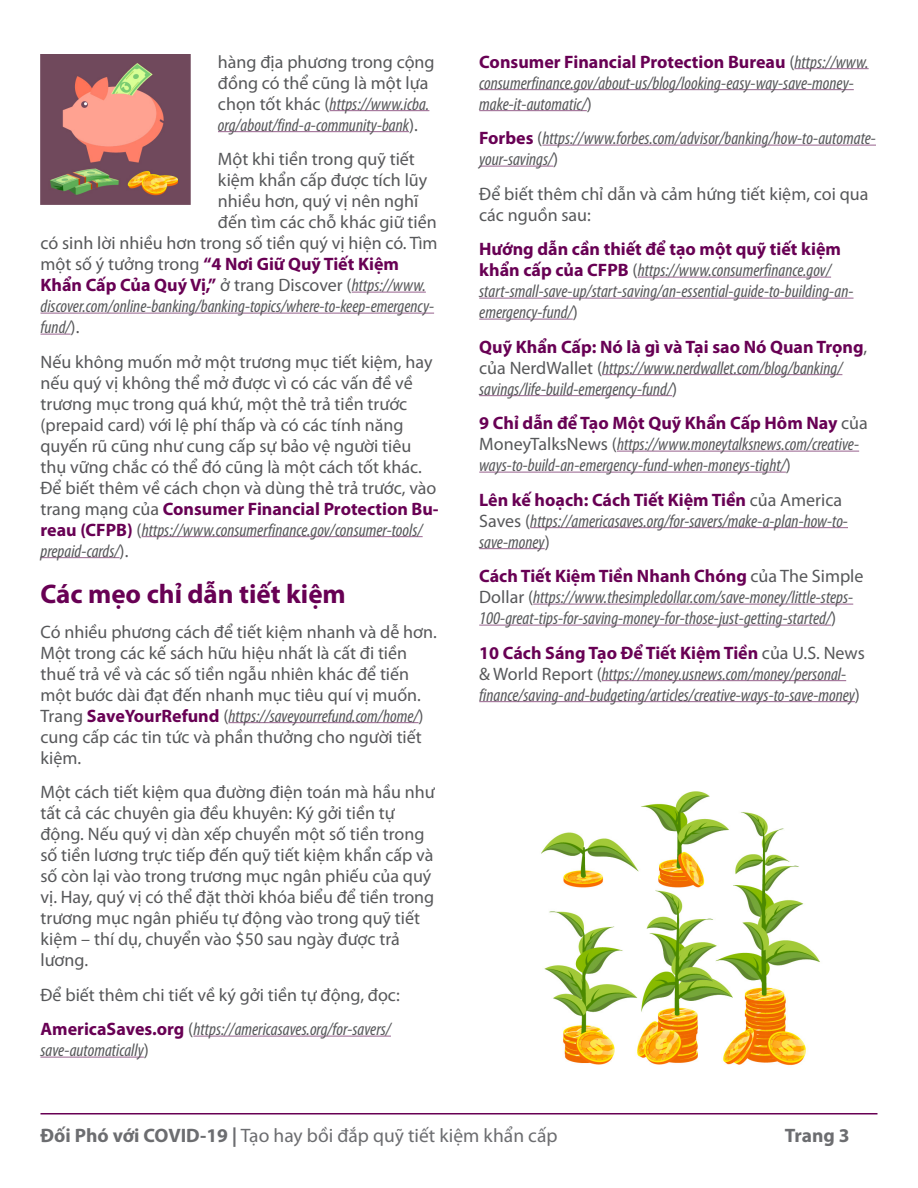
<style>
.page{position:relative;width:918px;height:1188px;background:#fff}
.page>*{position:absolute;margin:0;border:0;box-sizing:border-box;transform-origin:0 0}
.Subheads{font:700 27px "Myriad Pro";color:#680054}
.t1{font:19.5px "Myriad Pro";color:#6c6d70}
.t2{font:700 19.5px "Myriad Pro";letter-spacing:-.005em;color:#6c6d70}
.Text{font:18px/21px "Myriad Pro";color:#57585a}
.Text-2{font:italic condensed 18px/21px "Myriad Pro";color:#57585a}
.Text-3{font:700 18px "Myriad Pro";color:#680054}
.s1{font-style:italic;font-stretch:condensed}
.s2{font-weight:400;color:#57585a}
.s3{font-weight:400;font-style:italic;font-stretch:condensed;color:#57585a}
.s4{font-style:normal;font-stretch:normal}
.s5{font-weight:700;color:#680054}
.s6{font-weight:700;font-style:normal;font-stretch:normal;color:#680054}
.s7{font-weight:700}
</style>
<div class="page">
<hr style="left:40px;top:1113px;width:838px;height:1px;background:#680054">
<hr style="left:330px;top:110px;width:99px;height:1px;background:#a3739a">
<hr style="left:218px;top:131px;width:191px;height:1px;background:#a3739a">
<hr style="left:352px;top:292px;width:74px;height:1px;background:#a3739a">
<hr style="left:40px;top:313px;width:394px;height:1px;background:#a3739a">
<hr style="left:40px;top:334px;width:31px;height:1px;background:#a3739a">
<hr style="left:142px;top:536px;width:281px;height:1px;background:#a3739a">
<hr style="left:40px;top:557px;width:80px;height:1px;background:#a3739a">
<hr style="left:229px;top:722px;width:190px;height:1px;background:#a3739a">
<hr style="left:193px;top:1036px;width:198px;height:1px;background:#a3739a">
<hr style="left:40px;top:1057px;width:104px;height:1px;background:#a3739a">
<hr style="left:795px;top:68px;width:74px;height:1px;background:#a3739a">
<hr style="left:479px;top:89px;width:375px;height:1px;background:#a3739a">
<hr style="left:479px;top:110px;width:108px;height:1px;background:#a3739a">
<hr style="left:542px;top:145px;width:334px;height:1px;background:#a3739a">
<hr style="left:479px;top:166px;width:74px;height:1px;background:#a3739a">
<hr style="left:638px;top:277px;width:193px;height:1px;background:#a3739a">
<hr style="left:479px;top:298px;width:375px;height:1px;background:#a3739a">
<hr style="left:479px;top:319px;width:94px;height:1px;background:#a3739a">
<hr style="left:602px;top:374px;width:240px;height:1px;background:#a3739a">
<hr style="left:479px;top:395px;width:193px;height:1px;background:#a3739a">
<hr style="left:617px;top:451px;width:242px;height:1px;background:#a3739a">
<hr style="left:479px;top:472px;width:307px;height:1px;background:#a3739a">
<hr style="left:530px;top:527px;width:318px;height:1px;background:#a3739a">
<hr style="left:479px;top:548px;width:66px;height:1px;background:#a3739a">
<hr style="left:533px;top:604px;width:320px;height:1px;background:#a3739a">
<hr style="left:479px;top:625px;width:352px;height:1px;background:#a3739a">
<hr style="left:602px;top:680px;width:244px;height:1px;background:#a3739a">
<hr style="left:479px;top:701px;width:376px;height:1px;background:#a3739a">
<img style="left:541px;top:791px;width:279px;height:275px">
<img style="left:40px;top:54px;width:151px;height:150px">
<p class="Text" style="left:218px;top:51px;width:218px">hàng địa phương trong cộng đồng có thể cũng là một lựa chọn tốt khác (<span class="s1">https://www.icba. org/about/find-a-community-bank</span>).</p>
<p class="Text" style="left:218px;top:148px;width:198px">Một khi tiền trong quỹ tiết</p>
<p class="Text" style="left:218px;top:169px;width:211px">kiệm khẩn cấp được tích lũy</p>
<p class="Text" style="left:218px;top:190px;width:202px">nhiều hơn, quý vị nên nghĩ</p>
<p class="Text" style="left:218px;top:211px;width:220px">đến tìm các chỗ khác giữ tiền</p>
<p class="Text" style="left:40px;top:232px;width:399px">có sinh lời nhiều hơn trong số tiền quý vị hiện có. Tìm</p>
<p class="Text-3" style="left:40px;top:252px;width:360px"><span class="s2">một số ý tưởng trong</span> “4 Nơi Giữ Quỹ Tiết Kiệm</p>
<p class="Text-3" style="left:40px;top:273px;width:387px">Khẩn Cấp Của Quý Vị,” <span class="s2">ở trang Discover (</span><span class="s3">https://www.</span></p>
<p class="Text-2" style="left:40px;top:295px;width:395px">discover.com/online-banking/banking-topics/where-to-keep-emergency-</p>
<p class="Text-2" style="left:40px;top:316px;width:40px">fund/<span class="s4">).</span></p>
<p class="Text" style="left:40px;top:351px;width:400px">Nếu không muốn mở một trương mục tiết kiệm, hay nếu quý vị không thể mở được vì có các vấn đề về trương mục trong quá khứ, một thẻ trả tiền trước (prepaid card) với lệ phí thấp và có các tính năng quyến rũ cũng như cung cấp sự bảo vệ người tiêu thụ vững chắc có thể đó cũng là một cách tốt khác.<br>Để biết thêm về cách chọn và dùng thẻ trả trước, vào trang mạng của <span class="s5">Consumer Financial Protection Bu&shy;reau (CFPB)</span> (<span class="s1">https://www.consumerfinance.gov/consumer-tools/ prepaid-cards/</span>).</p>
<p class="Subheads" style="left:40px;top:576px;width:307px">Các mẹo chỉ dẫn tiết kiệm</p>
<p class="Text" style="left:40px;top:621px;width:398px">Có nhiều phương cách để tiết kiệm nhanh và dễ hơn.<br>Một trong các kế sách hữu hiệu nhất là cất đi tiền thuế trả về và các số tiền ngẫu nhiên khác để tiến một bước dài đạt đến nhanh mục tiêu quí vị muốn.<br>Trang <span class="s5">SaveYourRefund</span> (<span class="s1">https://saveyourrefund.com/home/</span>) cung cấp các tin tức và phần thưởng cho người tiết kiệm.</p>
<p class="Text" style="left:40px;top:781px;width:396px">Một cách tiết kiệm qua đường điện toán mà hầu như tất cả các chuyên gia đều khuyên: Ký gởi tiền tự động. Nếu quý vị dàn xếp chuyển một số tiền trong số tiền lương trực tiếp đến quỹ tiết kiệm khẩn cấp và số còn lại vào trong trương mục ngân phiếu của quý vị. Hay, quý vị có thể đặt thời khóa biểu để tiền trong trương mục ngân phiếu tự động vào trong quỹ tiết kiệm – thí dụ, chuyển vào $50 sau ngày được trả lương.</p>
<p class="Text" style="left:40px;top:984px;width:361px">Để biết thêm chi tiết về ký gởi tiền tự động, đọc:</p>
<p class="Text-2" style="left:40px;top:1018px;width:352px"><span class="s6">AmericaSaves.org</span> <span class="s4">(</span>https://americasaves.org/for-savers/ save-automatically<span class="s4">)</span></p>
<p class="Text-2" style="left:479px;top:51px;width:391px"><span class="s6">Consumer Financial Protection Bureau</span> <span class="s4">(</span>https://www. consumerfinance.gov/about-us/blog/looking-easy-way-save-money&shy;make-it-automatic/<span class="s4">)</span></p>
<p class="Text-2" style="left:479px;top:127px;width:398px"><span class="s6">Forbes</span> <span class="s4">(</span>https://www.forbes.com/advisor/banking/how-to-automate&shy;your-savings/<span class="s4">)</span></p>
<p class="Text" style="left:479px;top:183px;width:391px">Để biết thêm chỉ dẫn và cảm hứng tiết kiệm, coi qua các nguồn sau:</p>
<p class="Text-2" style="left:479px;top:238px;width:376px"><span class="s6">Hướng dẫn cần thiết để tạo một quỹ tiết kiệm khẩn cấp của CFPB</span> <span class="s4">(</span>https://www.consumerfinance.gov/ start-small-save-up/start-saving/an-essential-guide-to-building-an&shy;emergency-fund/<span class="s4">)</span></p>
<p class="Text-2" style="left:479px;top:336px;width:390px"><span class="s6">Quỹ Khẩn Cấp: Nó là gì và Tại sao Nó Quan Trọng</span><span class="s4">, của NerdWallet (</span>https://www.nerdwallet.com/blog/banking/ savings/life-build-emergency-fund/<span class="s4">)</span></p>
<p class="Text-2" style="left:479px;top:412px;width:390px"><span class="s6">9 Chỉ dẫn để Tạo Một Quỹ Khẩn Cấp Hôm Nay</span> <span class="s4">của<br>MoneyTalksNews (</span>https://www.moneytalksnews.com/creative&shy;ways-to-build-an-emergency-fund-when-moneys-tight/<span class="s4">)</span></p>
<p class="Text-2" style="left:479px;top:489px;width:370px"><span class="s6">Lên kế hoạch: Cách Tiết Kiệm Tiền</span> <span class="s4">của America<br>Saves (</span>https://americasaves.org/for-savers/make-a-plan-how-to&shy;save-money<span class="s4">)</span></p>
<p class="Text-2" style="left:479px;top:565px;width:386px"><span class="s6">Cách Tiết Kiệm Tiền Nhanh Chóng</span> <span class="s4">của The Simple<br>Dollar (</span>https://www.thesimpledollar.com/save-money/little-steps-<br>100-great-tips-for-saving-money-for-those-just-getting-started/<span class="s4">)</span></p>
<p class="Text-2" style="left:479px;top:642px;width:387px"><span class="s6">10 Cách Sáng Tạo Để Tiết Kiệm Tiền</span> <span class="s4">của U.S. News &amp; World Report (</span>https://money.usnews.com/money/personal&shy;finance/saving-and-budgeting/articles/creative-ways-to-save-money<span class="s4">)</span></p>
<p class="t1" style="left:40px;top:1123px;width:519px"><span class="s7">Đối Phó với COVID-19 |</span> Tạo hay bồi đắp quỹ tiết kiệm khẩn cấp</p>
<p class="t2" style="left:785px;top:1123px;width:66px">Trang 3</p>
</div>
